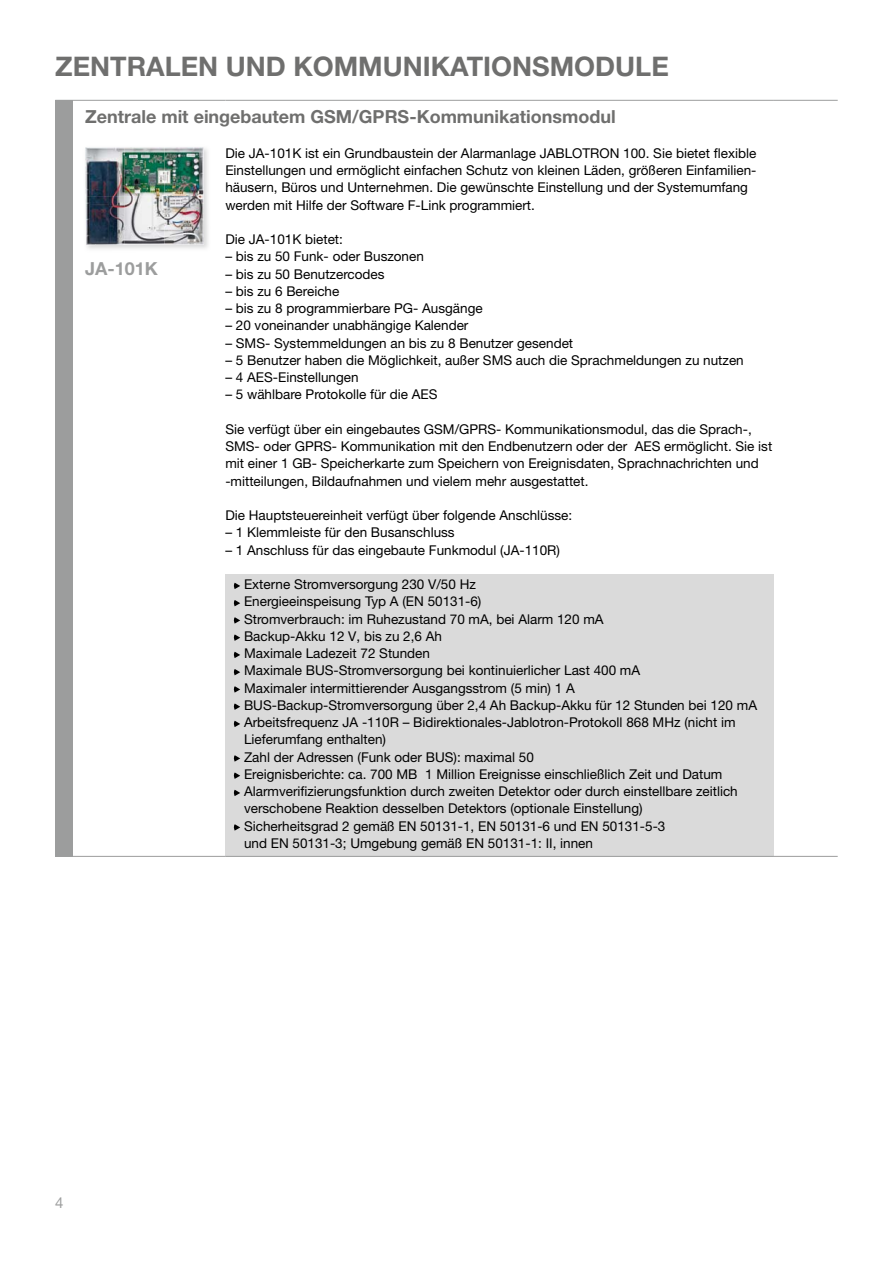
<style>
.page{position:relative;width:893px;height:1263px;background:#fff}
.page>*{position:absolute;margin:0;border:0;box-sizing:border-box;transform-origin:0 0}
.t1{font:700 27px "Helvetica Neue CE";color:#6f6f6e}
.t2{font:700 18px "Helvetica Neue CE";color:#6f6f6e}
.t3{font:700 18px "Helvetica Neue CE";color:#9c9d9d}
.t4{font:15px "Helvetica Neue CE";color:#9c9d9d}
.t5{font:13.5px/17.2px "Helvetica Neue CE";color:#000}
</style>
<div class="page">
<div style="left:55px;top:100px;width:17px;height:756px;background:#9c9d9d"></div>
<div style="left:225px;top:574px;width:549px;height:282px;background:#dadada"></div>
<hr style="left:55px;top:100px;width:170px;height:1px;background:#9c9d9d">
<hr style="left:225px;top:100px;width:549px;height:1px;background:#9c9d9d">
<hr style="left:774px;top:100px;width:64px;height:1px;background:#9c9d9d">
<hr style="left:55px;top:856px;width:170px;height:1px;background:#9c9d9d">
<hr style="left:225px;top:856px;width:549px;height:1px;background:#9c9d9d">
<hr style="left:774px;top:856px;width:64px;height:1px;background:#9c9d9d">
<svg style="left:233px;top:583px;width:7px;height:6px"></svg>
<svg style="left:233px;top:600px;width:7px;height:6px"></svg>
<svg style="left:233px;top:617px;width:7px;height:7px"></svg>
<svg style="left:233px;top:634px;width:7px;height:7px"></svg>
<svg style="left:233px;top:652px;width:7px;height:6px"></svg>
<svg style="left:233px;top:669px;width:7px;height:6px"></svg>
<svg style="left:233px;top:686px;width:7px;height:7px"></svg>
<svg style="left:233px;top:703px;width:7px;height:7px"></svg>
<svg style="left:233px;top:721px;width:7px;height:6px"></svg>
<svg style="left:233px;top:755px;width:7px;height:7px"></svg>
<svg style="left:233px;top:772px;width:7px;height:7px"></svg>
<svg style="left:233px;top:790px;width:7px;height:6px"></svg>
<svg style="left:233px;top:824px;width:7px;height:7px"></svg>
<img style="left:85px;top:147px;width:119px;height:98px">
<h1 class="t1" style="left:55px;top:50px;width:615px">ZENTRALEN UND KOMMUNIKATIONSMODULE</h1>
<h2 class="t2" style="left:85px;top:105px;width:532px">ZENTRALE MIT EINGEBAUTEM GSM/GPRS-KOMMUNIKATIONSMODUL</h2>
<p class="t5" style="left:225px;top:144px;width:533px">Die JA-101K ist ein Grundbaustein der Alarmanlage JABLOTRON 100. Sie bietet flexible Einstellungen und ermöglicht einfachen Schutz von kleinen Läden, größeren Einfamilien&shy;häusern, Büros und Unternehmen. Die gewünschte Einstellung und der Systemumfang werden mit Hilfe der Software F-Link programmiert.</p>
<p class="t5" style="left:225px;top:231px;width:119px">Die JA-101K bietet:</p>
<p class="t5" style="left:225px;top:248px;width:200px">– bis zu 50 Funk- oder Buszonen</p>
<p class="t5" style="left:225px;top:265px;width:161px">– bis zu 50 Benutzercodes</p>
<p class="t5" style="left:225px;top:282px;width:116px">– bis zu 6 Bereiche</p>
<p class="t5" style="left:225px;top:300px;width:259px">– bis zu 8 programmierbare PG- Ausgänge</p>
<p class="t5" style="left:225px;top:317px;width:245px">– 20 voneinander unabhängige Kalender</p>
<p class="t5" style="left:225px;top:334px;width:349px">– SMS- Systemmeldungen an bis zu 8 Benutzer gesendet</p>
<p class="t5" style="left:225px;top:351px;width:520px">– 5 Benutzer haben die Möglichkeit, außer SMS auch die Sprachmeldungen zu nutzen</p>
<p class="t5" style="left:225px;top:369px;width:135px">– 4 AES-Einstellungen</p>
<p class="t5" style="left:225px;top:386px;width:214px">– 5 wählbare Protokolle für die AES</p>
<p class="t5" style="left:225px;top:420px;width:548px">Sie verfügt über ein eingebautes GSM/GPRS- Kommunikationsmodul, das die Sprach-, SMS- oder GPRS- Kommunikation mit den Endbenutzern oder der AES ermöglicht. Sie ist mit einer 1 GB- Speicherkarte zum Speichern von Ereignisdaten, Sprachnachrichten und -mitteilungen, Bildaufnahmen und vielem mehr ausgestattet.</p>
<p class="t5" style="left:225px;top:507px;width:348px">Die Hauptsteuereinheit verfügt über folgende Anschlüsse:</p>
<p class="t5" style="left:225px;top:524px;width:231px">– 1 Klemmleiste für den Busanschluss</p>
<p class="t5" style="left:225px;top:541px;width:336px">– 1 Anschluss für das eingebaute Funkmodul (JA-110R)</p>
<p class="t5" style="left:244px;top:576px;width:515px">Externe Stromversorgung 230 V/50 Hz<br>Energieeinspeisung Typ A (EN 50131-6)<br>Stromverbrauch: im Ruhezustand 70 mA, bei Alarm 120 mA<br>Backup-Akku 12 V, bis zu 2,6 Ah<br>Maximale Ladezeit 72 Stunden<br>Maximale BUS-Stromversorgung bei kontinuierlicher Last 400 mA<br>Maximaler intermittierender Ausgangsstrom (5 min) 1 A BUS-Backup-Stromversorgung über 2,4 Ah Backup-Akku für 12 Stunden bei 120 mA Arbeitsfrequenz JA -110R – Bidirektionales-Jablotron-Protokoll 868 MHz (nicht im Lieferumfang enthalten)<br>Zahl der Adressen (Funk oder BUS): maximal 50<br>Ereignisberichte: ca. 700 MB 1 Million Ereignisse einschließlich Zeit und Datum Alarmverifizierungsfunktion durch zweiten Detektor oder durch einstellbare zeitlich verschobene Reaktion desselben Detektors (optionale Einstellung)<br>Sicherheitsgrad 2 gemäß EN 50131-1, EN 50131-6 und EN 50131-5-3<br>und EN 50131-3; Umgebung gemäß EN 50131-1: II, innen</p>
<h2 class="t3" style="left:85px;top:258px;width:74px">JA-101K</h2>
<p class="t4" style="left:55px;top:1193px;width:10px">4</p>
</div>
